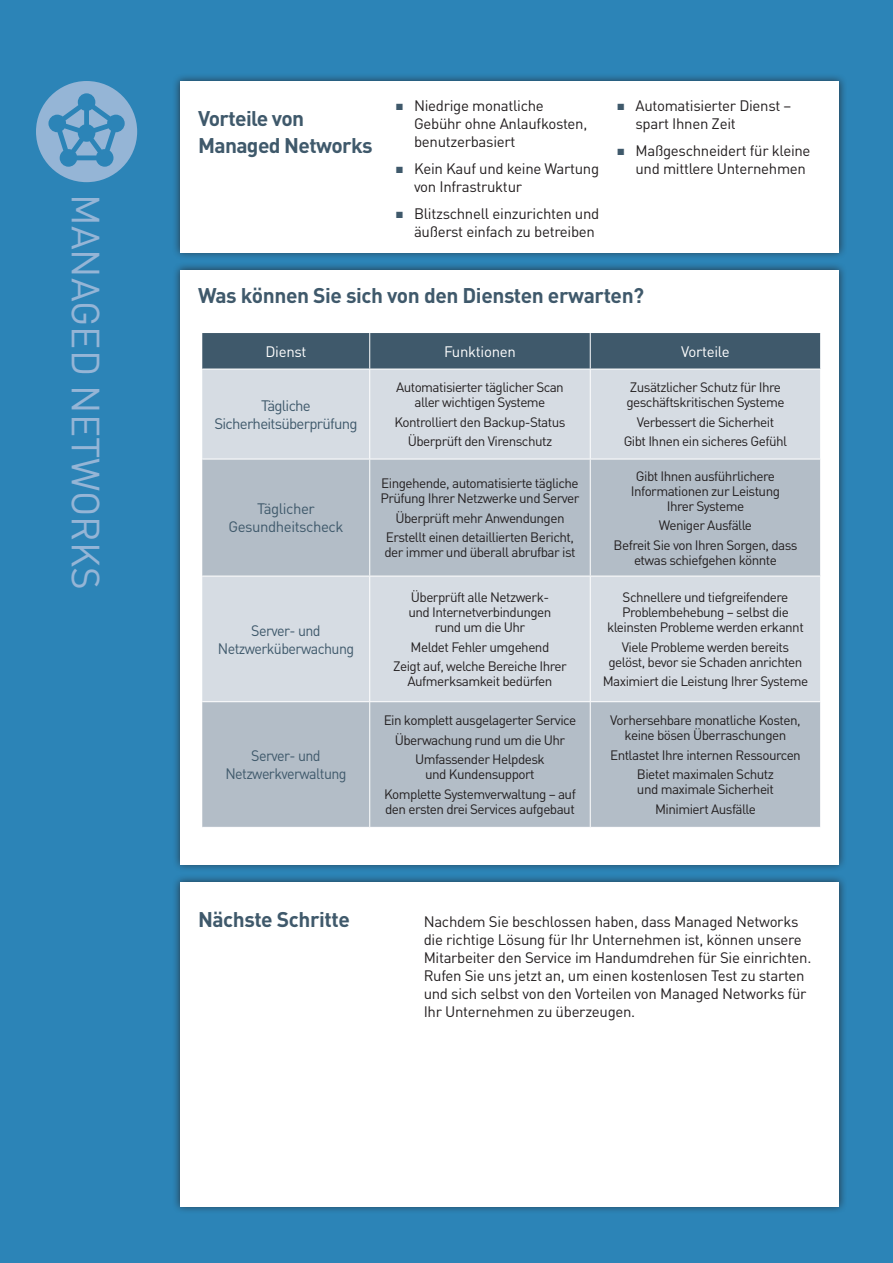
<style>
.page{position:relative;width:893px;height:1263px;background:#2c84b7}
.page>*{position:absolute;margin:0;border:0;box-sizing:border-box;transform-origin:0 0}
.t1{font:38.85px "DIN Pro";color:#95b5d6}
.t2{font:700 21px/27px "DIN Pro";letter-spacing:-.02em;color:#3f596b}
.Body{font:15px/18px "DIN Pro";letter-spacing:-.02em;color:#231f20}
.Body-2{font:15px/18px "DIN Pro";letter-spacing:-.04em;color:#3f596b;text-align:center;scale:.95 1}
.Body-3{font:15px/18px "DIN Pro";letter-spacing:-.04em;color:#3f596b;text-align:center}
.Body-4{font:15px "DIN Pro";letter-spacing:-.02em;color:#fff}
.Body-5{font:13.5px/15px "DIN Pro";letter-spacing:-.04em;color:#231f20;text-align:center}
.s1{color:#3f596b}
</style>
<div class="page">
<div style="left:36px;top:81px;width:101px;height:101px;background:#95b5d6;border-radius:50%"></div>
<svg style="left:48px;top:93px;width:77px;height:74px"></svg>
<div style="left:172px;top:73px;width:675px;height:187px;background:#231f20;opacity:.75"></div>
<div style="left:180px;top:81px;width:659px;height:171px;background:#fff"></div>
<div style="left:172px;top:874px;width:675px;height:340px;background:#231f20;opacity:.75"></div>
<div style="left:180px;top:882px;width:659px;height:324px;background:#fff"></div>
<div style="left:172px;top:262px;width:675px;height:610px;background:#231f20;opacity:.75"></div>
<div style="left:180px;top:270px;width:659px;height:594px;background:#fff"></div>
<div style="left:202px;top:333px;width:618px;height:36px;background:#3f596b"></div>
<div style="left:202px;top:370px;width:618px;height:89px;background:#d6dce3"></div>
<svg style="left:202px;top:460px;width:618px;height:367px;background:#c0c8d1"></svg>
<hr style="left:369px;top:333px;width:1px;height:36px;background:#fff">
<hr style="left:590px;top:333px;width:1px;height:36px;background:#fff">
<hr style="left:369px;top:369px;width:1px;height:90px;background:#fff">
<hr style="left:590px;top:369px;width:1px;height:90px;background:#fff">
<hr style="left:369px;top:459px;width:1px;height:117px;background:#fff">
<hr style="left:590px;top:459px;width:1px;height:117px;background:#fff">
<hr style="left:202px;top:576px;width:168px;height:1px;background:#fff">
<hr style="left:370px;top:576px;width:220px;height:1px;background:#fff">
<hr style="left:369px;top:576px;width:1px;height:125px;background:#fff">
<hr style="left:590px;top:576px;width:231px;height:1px;background:#fff">
<hr style="left:590px;top:576px;width:1px;height:125px;background:#fff">
<hr style="left:202px;top:701px;width:168px;height:1px;background:#fff">
<hr style="left:370px;top:701px;width:220px;height:1px;background:#fff">
<hr style="left:369px;top:702px;width:1px;height:125px;background:#fff">
<hr style="left:590px;top:701px;width:231px;height:1px;background:#fff">
<hr style="left:590px;top:702px;width:1px;height:125px;background:#fff">
<h1 class="t1" style="left:112px;top:194px;width:397px;rotate:90deg">MANAGED NETWORKS</h1>
<h2 class="t2" style="left:198px;top:104px;width:176px">Vorteile von<br>Managed Networks</h2>
<p class="Body" style="left:414px;top:96px;width:175px;text-indent:-18px"><span class="s1">■</span> Niedrige monatliche<br>Gebühr ohne Anlaufkosten, benutzerbasiert</p>
<p class="Body" style="left:414px;top:159px;width:187px;text-indent:-18px"><span class="s1">■</span> Kein Kauf und keine Wartung von Infrastruktur</p>
<p class="Body" style="left:396px;top:204px;width:205px;text-align:right"><span class="s1">■</span> Blitzschnell einzurichten und äußerst einfach zu betreiben</p>
<p class="Body" style="left:635px;top:96px;width:157px;text-indent:-18px"><span class="s1">■</span> Automatisierter Dienst – spart Ihnen Zeit</p>
<p class="Body" style="left:635px;top:141px;width:177px;text-indent:-18px"><span class="s1">■</span> Maßgeschneidert für kleine und mittlere Unternehmen</p>
<p class="t2" style="left:198px;top:281px;width:448px">Was können Sie sich von den Diensten erwarten?</p>
<p class="Body-4" style="left:265px;top:341px;width:43px">Dienst</p>
<p class="Body-4" style="left:444px;top:341px;width:73px">Funktionen</p>
<p class="Body-4" style="left:681px;top:341px;width:50px">Vorteile</p>
<p class="Body-3" style="left:261px;top:396px;width:51px">Tägliche</p>
<p class="Body-3" style="left:214px;top:414px;width:145px">Sicherheitsüberprüfung</p>
<p class="Body-3" style="left:228px;top:499px;width:117px">Täglicher<br>Gesundheitscheck</p>
<p class="Body-2" style="left:218px;top:621px;width:145px">Server- und<br>Netzwerküberwachung</p>
<p class="Body-2" style="left:225px;top:746px;width:129px">Server- und<br>Netzwerkverwaltung</p>
<p class="Body-5" style="left:396px;top:379px;width:169px">Automatisierter täglicher Scan aller wichtigen Systeme</p>
<p class="Body-5" style="left:394px;top:414px;width:173px">Kontrolliert den Backup-Status</p>
<p class="Body-5" style="left:408px;top:433px;width:146px">Überprüft den Virenschutz</p>
<p class="Body-5" style="left:380px;top:475px;width:201px;text-align:left">Eingehende, automatisierte tägliche<br>Prüfung Ihrer Netzwerke und Server</p>
<p class="Body-5" style="left:395px;top:510px;width:171px">Überprüft mehr Anwendungen</p>
<p class="Body-5" style="left:384px;top:529px;width:193px;text-align:left">Erstellt einen detaillierten Bericht, der immer und überall abrufbar ist</p>
<p class="Body-5" style="left:408px;top:589px;width:145px">Überprüft alle Netzwerk&shy;und Internetverbindungen rund um die Uhr</p>
<p class="Body-5" style="left:411px;top:639px;width:140px">Meldet Fehler umgehend</p>
<p class="Body-5" style="left:393px;top:658px;width:175px">Zeigt auf, welche Bereiche Ihrer<br>Aufmerksamkeit bedürfen</p>
<p class="Body-5" style="left:384px;top:712px;width:194px">Ein komplett ausgelagerter Service</p>
<p class="Body-5" style="left:395px;top:732px;width:172px">Überwachung rund um die Uhr</p>
<p class="Body-5" style="left:415px;top:751px;width:131px">Umfassender Helpdesk und Kundensupport</p>
<p class="Body-5" style="left:384px;top:786px;width:193px;text-align:left">Komplette Systemverwaltung – auf den ersten drei Services aufgebaut</p>
<p class="Body-5" style="left:626px;top:379px;width:160px;text-align:left">Zusätzlicher Schutz für Ihre geschäftskritischen Systeme</p>
<p class="Body-5" style="left:637px;top:414px;width:139px">Verbessert die Sicherheit</p>
<p class="Body-5" style="left:624px;top:433px;width:165px">Gibt Ihnen ein sicheres Gefühl</p>
<p class="Body-5" style="left:631px;top:468px;width:151px">Gibt Ihnen ausführlichere<br>Informationen zur Leistung<br>Ihrer Systeme</p>
<p class="Body-5" style="left:659px;top:517px;width:95px">Weniger Ausfälle</p>
<p class="Body-5" style="left:614px;top:537px;width:185px">Befreit Sie von Ihren Sorgen, dass etwas schiefgehen könnte</p>
<p class="Body-5" style="left:607px;top:589px;width:198px">Schnellere und tiefgreifendere<br>Problembehebung – selbst die kleinsten Probleme werden erkannt</p>
<p class="Body-5" style="left:608px;top:639px;width:195px">Viele Probleme werden bereits gelöst, bevor sie Schaden anrichten</p>
<p class="Body-5" style="left:603px;top:673px;width:207px">Maximiert die Leistung Ihrer Systeme</p>
<p class="Body-5" style="left:610px;top:712px;width:192px">Vorhersehbare monatliche Kosten, keine bösen Überraschungen</p>
<p class="Body-5" style="left:610px;top:747px;width:192px">Entlastet Ihre internen Ressourcen</p>
<p class="Body-5" style="left:637px;top:766px;width:139px;text-align:left">Bietet maximalen Schutz und maximale Sicherheit</p>
<p class="Body-5" style="left:655px;top:801px;width:102px">Minimiert Ausfälle</p>
<h2 class="t2" style="left:198px;top:905px;width:153px">Nächste Schritte</h2>
<p class="Body" style="left:424px;top:912px;width:389px">Nachdem Sie beschlossen haben, dass Managed Networks die richtige Lösung für Ihr Unternehmen ist, können unsere Mitarbeiter den Service im Handumdrehen für Sie einrichten.<br>Rufen Sie uns jetzt an, um einen kostenlosen Test zu starten und sich selbst von den Vorteilen von Managed Networks für Ihr Unternehmen zu überzeugen.</p>
</div>
